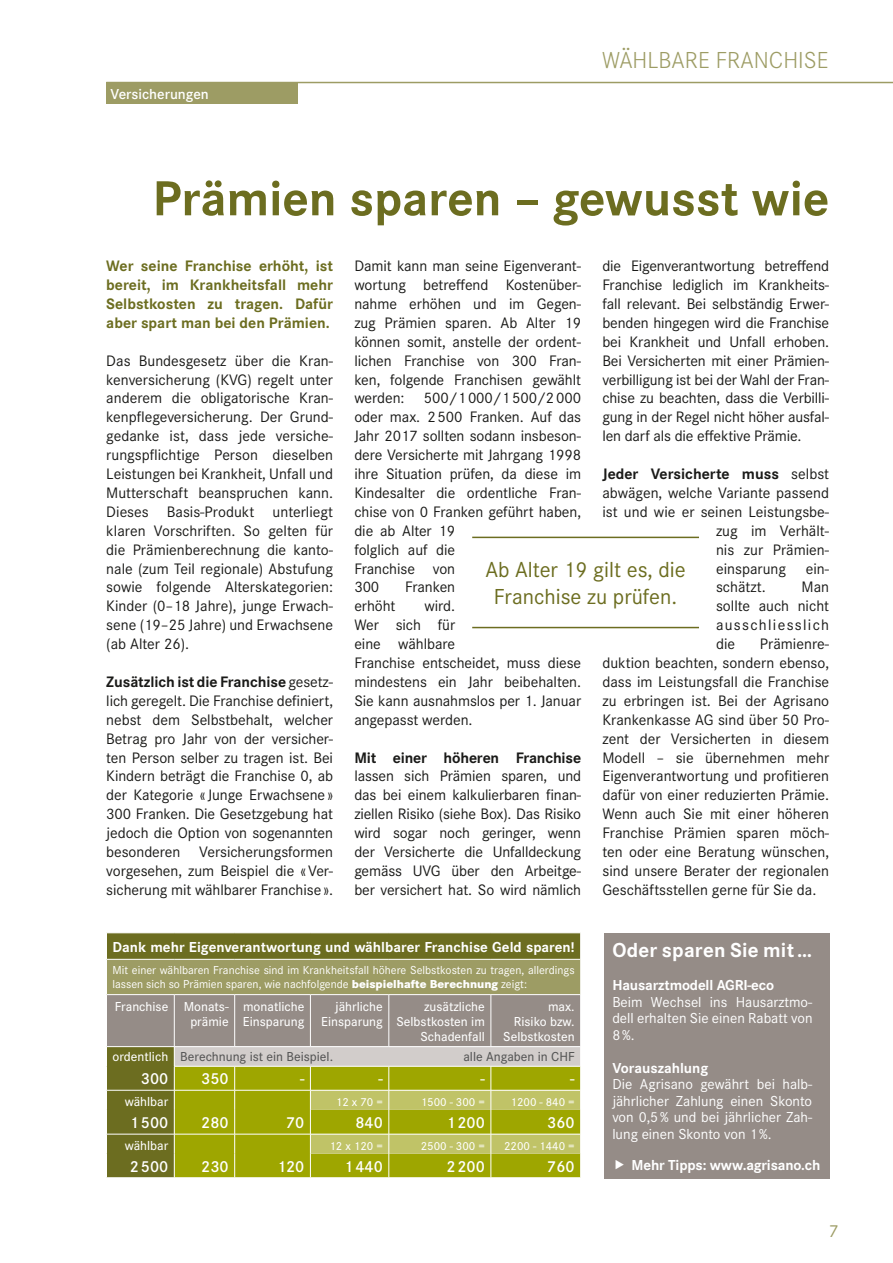
<style>
.page{position:relative;width:893px;height:1263px;background:#fff}
.page>*{position:absolute;margin:0;border:0;box-sizing:border-box;transform-origin:0 0}
.t1{font:700 51px "Corporate S";color:#6c6d20}
.t2{font:300 24px "Corporate S";color:#9d9c64}
.t3{font:22.5px/27px "Corporate S";color:#6c6d20;text-align:center}
.t4{font:700 21px "Corporate S";letter-spacing:.01em;color:#fff}
.t5{font:18px "Corporate S";color:#9d9c64}
.t6{font:600 16.5px "Corporate S";color:#fff}
.t7{font:15.75px/18.9px "Corporate S";letter-spacing:-.005em;color:#1a1a18;text-align:justify}
.t8{font:700 15.75px/18.9px "Corporate S";color:#6c6d20;text-align:justify}
.t9{font:700 15.75px "Corporate S";letter-spacing:-.01em;color:#1a1a18}
.t10{font:15px/16.5px "Corporate S";color:#fff;text-align:justify}
.t11{font:700 15px "Corporate S";color:#fff}
.t12{font:600 15px "Corporate S";color:#fff}
.t13{font:500 13.5px/15px "Corporate S";color:#fff;text-align:right}
.t14{font:500 13.5px "Corporate S";color:#565656}
.t15{font:12px/13.5px "Corporate S";color:#fff}
.t16{font:500 12px "Corporate S";color:#fff}
.s1{font-weight:700}
.s2{font-weight:400}
.s3{font-weight:800}
.s4{color:#fff}
</style>
<div class="page">
<hr style="left:106px;top:82px;width:787px;height:1px;background:#9d9c64">
<div style="left:106px;top:82px;width:192px;height:22px;background:#9d9c64"></div>
<svg style="left:107px;top:933px;width:473px;height:26px;background:#6e6f24"></svg>
<div style="left:106px;top:959px;width:475px;height:35px;background:#9d9c64"></div>
<svg style="left:580px;top:933px;width:1px;height:26px"></svg>
<hr style="left:106px;top:959px;width:68px;height:1px;background:#fff">
<hr style="left:106px;top:959px;width:1px;height:35px;background:#fff">
<hr style="left:174px;top:959px;width:61px;height:1px;background:#fff">
<hr style="left:235px;top:959px;width:75px;height:1px;background:#fff">
<hr style="left:310px;top:959px;width:79px;height:1px;background:#fff">
<hr style="left:389px;top:959px;width:102px;height:1px;background:#fff">
<hr style="left:491px;top:959px;width:90px;height:1px;background:#fff">
<hr style="left:580px;top:959px;width:1px;height:35px;background:#fff">
<svg style="left:106px;top:994px;width:475px;height:183px;background:#a3a350"></svg>
<hr style="left:106px;top:1090px;width:68px;height:1px;background:#fff">
<div style="left:604px;top:933px;width:225px;height:245px;background:#958c87"></div>
<hr style="left:472px;top:537px;width:227px;height:1px;background:#6c6d20">
<hr style="left:472px;top:627px;width:227px;height:1px;background:#6c6d20">
<p class="t12" style="left:111px;top:85px;width:100px">Versicherungen</p>
<h2 class="t2" style="left:602px;top:47px;width:228px">WÄHLBARE FRANCHISE</h2>
<h1 class="t1" style="left:153px;top:169px;width:678px">Prämien sparen – gewusst wie</h1>
<p class="t8" style="left:106px;top:257px;width:228px">Wer seine Franchise erhöht, ist bereit, im Krankheitsfall mehr Selbstkosten zu tragen. Dafür aber spart man bei den Prämien.</p>
<p class="t7" style="left:106px;top:351px;width:228px">Das Bundesgesetz über die Kran&shy;kenversicherung (KVG) regelt unter anderem die obligatorische Kran&shy;kenpflegeversicherung. Der Grund&shy;gedanke ist, dass jede versiche&shy;rungspflichtige Person dieselben Leistungen bei Krankheit, Unfall und Mutterschaft beanspruchen kann.<br>Dieses Basis-Produkt unterliegt klaren Vorschriften. So gelten für die Prämienberechnung die kanto&shy;nale (zum Teil regionale) Abstufung sowie folgende Alterskategorien:<br>Kinder (0–18 Jahre), junge Erwach&shy;sene (19–25 Jahre) und Erwachsene (ab Alter 26).</p>
<p class="t7" style="left:106px;top:672px;width:228px"><span class="s1">Zusätzlich ist die Franchise</span> gesetz&shy;lich geregelt. Die Franchise definiert, nebst dem Selbstbehalt, welcher Betrag pro Jahr von der versicher&shy;ten Person selber zu tragen ist. Bei Kindern beträgt die Franchise 0, ab der Kategorie «Junge Erwachsene» 300 Franken. Die Gesetzgebung hat jedoch die Option von sogenannten besonderen Versicherungsformen vorgesehen, zum Beispiel die «Ver&shy;sicherung mit wählbarer Franchise».</p>
<p class="t7" style="left:602px;top:257px;width:228px">die Eigenverantwortung betreffend Franchise lediglich im Krankheits&shy;fall relevant. Bei selbständig Erwer&shy;benden hingegen wird die Franchise bei Krankheit und Unfall erhoben.<br>Bei Versicherten mit einer Prämien&shy;verbilligung ist bei der Wahl der Fran&shy;chise zu beachten, dass die Verbilli&shy;gung in der Regel nicht höher ausfal&shy;len darf als die effektive Prämie.</p>
<p class="t9" style="left:602px;top:465px;width:228px">Jeder Versicherte muss <span class="s2">selbst</span></p>
<p class="t7" style="left:602px;top:483px;width:228px">abwägen, welche Variante passend</p>
<p class="t7" style="left:602px;top:502px;width:228px">ist und wie er seinen Leistungsbe-</p>
<p class="t7" style="left:716px;top:521px;width:115px">zug im Verhält-</p>
<p class="t7" style="left:716px;top:540px;width:115px">nis zur Prämien-</p>
<p class="t7" style="left:716px;top:559px;width:72px">einsparung</p>
<p class="t7" style="left:806px;top:559px;width:25px">ein-</p>
<p class="t7" style="left:716px;top:578px;width:51px">schätzt.</p>
<p class="t7" style="left:354px;top:257px;width:228px;text-align:left">Damit kann man seine Eigenverant&shy;wortung betreffend Kostenüber&shy;nahme erhöhen und im Gegen&shy;zug Prämien sparen. Ab Alter 19 können somit, anstelle der ordent&shy;lichen Franchise von 300 Fran&shy;ken, folgende Franchisen gewählt werden: 500/1000/1500/2000 oder max. 2500 Franken. Auf das<br>Jahr 2017 sollten sodann insbeson&shy;dere Versicherte mit Jahrgang 1998 ihre Situation prüfen, da diese im<br>Kindesalter die ordentliche Fran&shy;chise von 0 Franken geführt haben, die ab Alter 19<br>folglich auf die<br>Franchise von<br>300</p>
<h3 class="t3" style="left:485px;top:557px;width:202px">Ab Alter 19 gilt es, die<br>Franchise zu prüfen.</h3>
<p class="t7" style="left:405px;top:578px;width:52px">Franken</p>
<p class="t7" style="left:716px;top:578px;width:115px;text-indent:86px">Man sollte auch nicht ausschliesslich die</p>
<p class="t7" style="left:354px;top:597px;width:228px;text-align:left;text-indent:70px">wird.<br>Wer sich für<br>eine wählbare<br>Franchise entscheidet, muss diese mindestens ein Jahr beibehalten.<br>Sie kann ausnahmslos per 1. Januar angepasst werden.</p>
<p class="t9" style="left:354px;top:748px;width:228px">Mit einer höheren Franchise</p>
<p class="t7" style="left:354px;top:767px;width:228px">lassen sich Prämien sparen, und das bei einem kalkulierbaren finan&shy;ziellen Risiko (siehe Box). Das Risiko wird sogar noch geringer, wenn der Versicherte die Unfalldeckung gemäss UVG über den Arbeitge&shy;ber versichert hat. So wird nämlich</p>
<p class="t7" style="left:354px;top:597px;width:43px">erhöht</p>
<p class="t7" style="left:602px;top:635px;width:228px;text-indent:157px">Prämienre&shy;duktion beachten, sondern ebenso, dass im Leistungsfall die Franchise zu erbringen ist. Bei der Agrisano Krankenkasse AG sind über 50 Pro&shy;zent der Versicherten in diesem Modell – sie übernehmen mehr Eigenverantwortung und profitieren dafür von einer reduzierten Prämie.<br>Wenn auch Sie mit einer höheren Franchise Prämien sparen möch&shy;ten oder eine Beratung wünschen, sind unsere Berater der regionalen Geschäftsstellen gerne für Sie da.</p>
<p class="t11" style="left:112px;top:938px;width:464px">Dank mehr Eigenverantwortung und wählbarer Franchise Geld sparen!</p>
<p class="t15" style="left:112px;top:964px;width:464px">Mit einer wählbaren Franchise sind im Krankheitsfall höhere Selbstkosten zu tragen, allerdings lassen sich so Prämien sparen, wie nachfolgende <span class="s3">beispielhafte Berechnung</span> zeigt:</p>
<p class="t13" style="left:115px;top:999px;width:115px">Franchise Monats&shy;prämie</p>
<p class="t13" style="left:243px;top:999px;width:63px;text-align:left">monatliche<br>Einsparung</p>
<p class="t13" style="left:321px;top:999px;width:63px">jährliche<br>Einsparung</p>
<p class="t13" style="left:396px;top:999px;width:90px">zusätzliche<br>Selbstkosten im<br>Schadenfall</p>
<p class="t13" style="left:503px;top:999px;width:73px">max.<br>Risiko bzw.<br>Selbstkosten</p>
<p class="t14" style="left:112px;top:1049px;width:222px"><span class="s4">ordentlich</span> Berechnung ist ein Beispiel.</p>
<p class="t14" style="left:463px;top:1049px;width:113px">alle Angaben in CHF</p>
<p class="t6" style="left:141px;top:1069px;width:29px">300</p>
<p class="t6" style="left:201px;top:1069px;width:29px">350</p>
<p class="t6" style="left:300px;top:1069px;width:6px">-</p>
<p class="t6" style="left:378px;top:1069px;width:6px">-</p>
<p class="t6" style="left:480px;top:1069px;width:6px">-</p>
<p class="t6" style="left:570px;top:1069px;width:6px">-</p>
<p class="t13" style="left:125px;top:1094px;width:45px">wählbar</p>
<p class="t16" style="left:336px;top:1095px;width:48px">12 x 70 =</p>
<p class="t16" style="left:421px;top:1095px;width:66px">1500 - 300 =</p>
<p class="t16" style="left:511px;top:1095px;width:66px">1200 - 840 =</p>
<p class="t6" style="left:130px;top:1113px;width:40px">1500</p>
<p class="t6" style="left:201px;top:1113px;width:29px">280</p>
<p class="t6" style="left:286px;top:1113px;width:20px">70</p>
<p class="t6" style="left:355px;top:1113px;width:29px">840</p>
<p class="t6" style="left:446px;top:1113px;width:40px">1200</p>
<p class="t6" style="left:547px;top:1113px;width:29px">360</p>
<p class="t13" style="left:125px;top:1138px;width:45px">wählbar</p>
<p class="t16" style="left:329px;top:1139px;width:55px">12 x 120 =</p>
<p class="t16" style="left:421px;top:1139px;width:66px">2500 - 300 =</p>
<p class="t16" style="left:504px;top:1139px;width:72px">2200 - 1440 =</p>
<p class="t6" style="left:130px;top:1157px;width:40px">2500</p>
<p class="t6" style="left:201px;top:1157px;width:29px">230</p>
<p class="t6" style="left:277px;top:1157px;width:29px">120</p>
<p class="t6" style="left:344px;top:1157px;width:40px">1440</p>
<p class="t6" style="left:446px;top:1157px;width:40px">2200</p>
<p class="t6" style="left:547px;top:1157px;width:29px">760</p>
<h3 class="t4" style="left:612px;top:938px;width:201px">Oder sparen Sie mit …</h3>
<p class="t11" style="left:612px;top:977px;width:163px">Hausarztmodell AGRI-eco</p>
<p class="t10" style="left:612px;top:994px;width:202px">Beim Wechsel ins Hausarztmo&shy;dell erhalten Sie einen Rabatt von 8%.</p>
<p class="t11" style="left:612px;top:1059px;width:98px">Vorauszahlung</p>
<p class="t10" style="left:612px;top:1076px;width:201px">Die Agrisano gewährt bei halb&shy;jährlicher Zahlung einen Skonto von 0,5 % und bei jährlicher Zah&shy;lung einen Skonto von 1 %.</p>
<p class="t11" style="left:631px;top:1156px;width:190px">Mehr Tipps: www.agrisano.ch</p>
<p class="t5" style="left:829px;top:1220px;width:11px">7</p>
</div>
